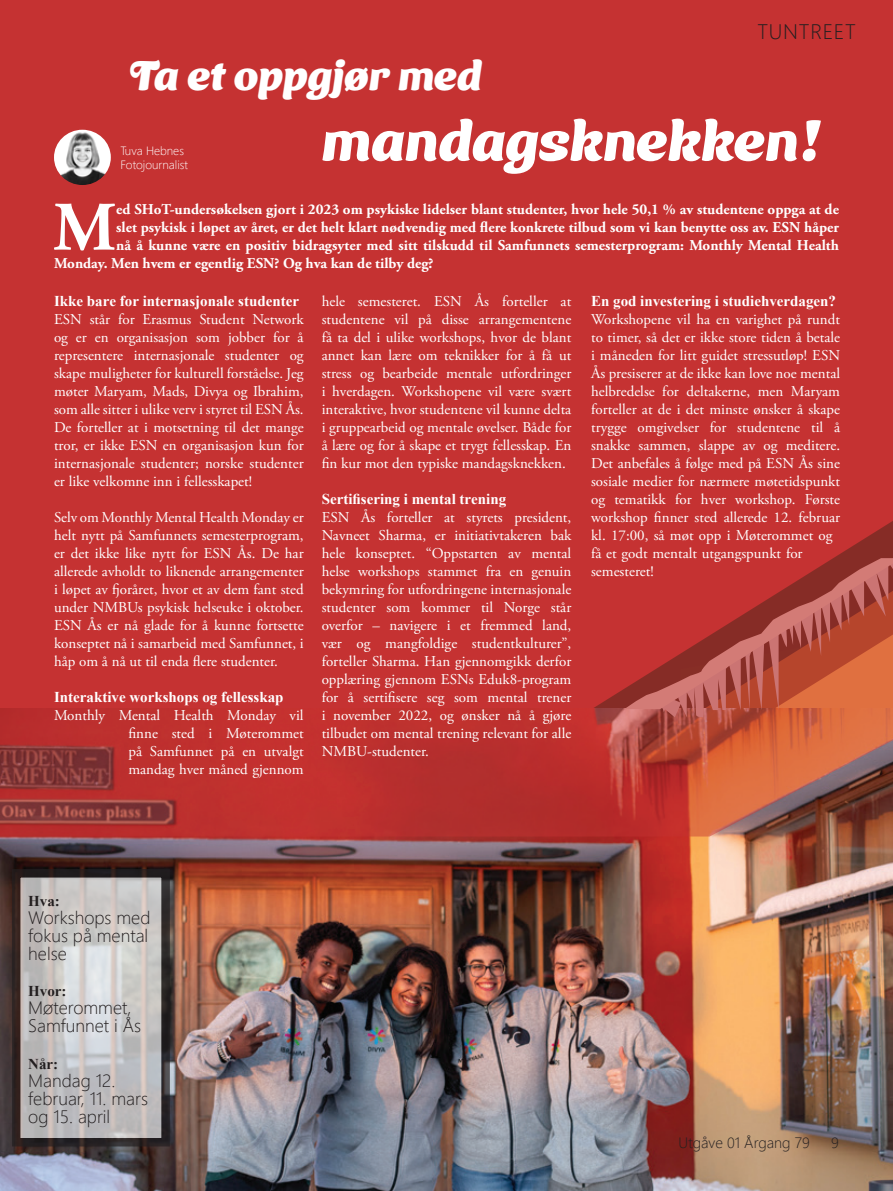
<style>
.page{position:relative;width:893px;height:1191px;background:#c53232}
.page>*{position:absolute;margin:0;border:0;box-sizing:border-box;transform-origin:0 0}
.t1{font:700 69.3px "Adobe Garamond Pro";color:#fff}
.t2{font:57px "Ice Cream Slant";color:#fff}
.t3{font:42px "Ice Cream Slant";color:#fff}
.t4{font:300 21px "Segoe UI";letter-spacing:.035em;color:#231f20}
.t5{font:300 18px/18px "Segoe UI";color:#231f20}
.t6{font:15px/18px "Adobe Garamond Pro";letter-spacing:-.02em;color:#fff;text-align:justify}
.t7{font:700 15px "Adobe Garamond Pro";color:#fff}
.t8{font:700 15px "Times New Roman";color:#fff}
.t9{font:300 15px "Segoe UI";color:#231f20}
.t10{font:700 15px "Times New Roman";color:#231f20}
.t11{font:300 12px/13.5px "Segoe UI";color:#fff}
</style>
<div class="page">
<img style="left:0;top:836px;width:893px;height:355px">
<img style="left:54px;top:130px;width:57px;height:55px">
<svg style="left:22px;top:879px;width:138px;height:257px;background:#c7c4c4"></svg>
<div style="left:12px;top:869px;width:158px;height:277px;border:9px solid #231f20"></div>
<svg style="left:0;top:521px;width:893px;height:315px"></svg>
<h3 class="t3" style="left:128px;top:40px;width:355px">Ta et oppgjør med</h3>
<h3 class="t4" style="left:757px;top:12px;width:100px">TUNTREET</h3>
<p class="t11" style="left:120px;top:143px;width:69px">Tuva Hebnes<br>Fotojournalist</p>
<h2 class="t2" style="left:322px;top:92px;width:502px">mandagsknekken!</h2>
<h1 class="t1" style="left:53px;top:187px;width:64px">M</h1>
<p class="t7" style="left:116px;top:200px;width:724px">ed SHoT-undersøkelsen gjort i 2023 om psykiske lidelser blant studenter, hvor hele 50,1 % av studentene oppga at de</p>
<p class="t7" style="left:116px;top:218px;width:724px">slet psykisk i løpet av året, er det helt klart nødvendig med flere konkrete tilbud som vi kan benytte oss av. ESN håper</p>
<p class="t7" style="left:116px;top:236px;width:724px">nå å kunne være en positiv bidragsyter med sitt tilskudd til Samfunnets semesterprogram: Monthly Mental Health</p>
<p class="t7" style="left:54px;top:254px;width:381px">Monday. Men hvem er egentlig ESN? Og hva kan de tilby deg?</p>
<p class="t8" style="left:54px;top:290px;width:246px">Ikke bare for internasjonale studenter</p>
<p class="t6" style="left:54px;top:310px;width:251px">ESN står for Erasmus Student Network og er en organisasjon som jobber for å representere internasjonale studenter og skape muligheter for kulturell forståelse. Jeg møter Maryam, Mads, Divya og Ibrahim, som alle sitter i ulike verv i styret til ESN Ås.<br>De forteller at i motsetning til det mange tror, er ikke ESN en organisasjon kun for internasjonale studenter; norske studenter er like velkomne inn i fellesskapet!</p>
<p class="t6" style="left:54px;top:508px;width:251px">Selv om Monthly Mental Health Monday er helt nytt på Samfunnets semesterprogram, er det ikke like nytt for ESN Ås. De har allerede avholdt to liknende arrangementer i løpet av fjoråret, hvor et av dem fant sted under NMBUs psykisk helseuke i oktober.<br>ESN Ås er nå glade for å kunne fortsette konseptet nå i samarbeid med Samfunnet, i håp om å nå ut til enda flere studenter.</p>
<p class="t8" style="left:54px;top:686px;width:231px">Interaktive workshops og fellesskap</p>
<p class="t6" style="left:128px;top:706px;width:177px;text-indent:-74px">Monthly Mental Health Monday vil finne sted i Møterommet på Samfunnet på en utvalgt mandag hver måned gjennom</p>
<p class="t6" style="left:322px;top:292px;width:251px">hele semesteret. ESN Ås forteller at studentene vil på disse arrangementene få ta del i ulike workshops, hvor de blant annet kan lære om teknikker for å få ut stress og bearbeide mentale utfordringer i hverdagen. Workshopene vil være svært interaktive, hvor studentene vil kunne delta i gruppearbeid og mentale øvelser. Både for å lære og for å skape et trygt fellesskap. En fin kur mot den typiske mandagsknekken.</p>
<p class="t8" style="left:322px;top:488px;width:186px">Sertifisering i mental trening</p>
<p class="t6" style="left:322px;top:508px;width:251px">ESN Ås forteller at styrets president, Navneet Sharma, er initiativtakeren bak hele konseptet. “Oppstarten av mental helse workshops stammet fra en genuin bekymring for utfordringene internasjonale studenter som kommer til Norge står overfor – navigere i et fremmed land, vær og mangfoldige studentkulturer”, forteller Sharma. Han gjennomgikk derfor opplæring gjennom ESNs Eduk8-program for å sertifisere seg som mental trener i november 2022, og ønsker nå å gjøre tilbudet om mental trening relevant for alle NMBU-studenter.</p>
<p class="t8" style="left:591px;top:290px;width:247px">En god investering i studiehverdagen?</p>
<p class="t6" style="left:591px;top:311px;width:251px;text-align:left">Workshopene vil ha en varighet på rundt to timer, så det er ikke store tiden å betale i måneden for litt guidet stressutløp! ESN Ås presiserer at de ikke kan love noe mental helbredelse for deltakerne, men Maryam forteller at de i det minste ønsker å skape trygge omgivelser for studentene til å snakke sammen, slappe av og meditere.<br>Det anbefales å følge med på ESN Ås sine sosiale medier for nærmere møtetidspunkt og tematikk for hver workshop. Første workshop finner sted allerede 12. februar kl. 17:00, så møt opp i Møterommet og få et godt mentalt utgangspunkt for semesteret!</p>
<p class="t10" style="left:28px;top:890px;width:33px">Hva:</p>
<p class="t5" style="left:28px;top:907px;width:124px">Workshops med fokus på mental helse</p>
<p class="t10" style="left:28px;top:980px;width:40px">Hvor:</p>
<p class="t5" style="left:28px;top:997px;width:114px">Møterommet,<br>Samfunnet i Ås</p>
<p class="t10" style="left:28px;top:1052px;width:31px">Når:</p>
<p class="t5" style="left:28px;top:1069px;width:121px">Mandag 12. februar, 11. mars og 15. april</p>
<p class="t9" style="left:679px;top:1128px;width:133px">Utgåve 01 Årgang 79</p>
<p class="t9" style="left:831px;top:1128px;width:9px">9</p>
</div>
